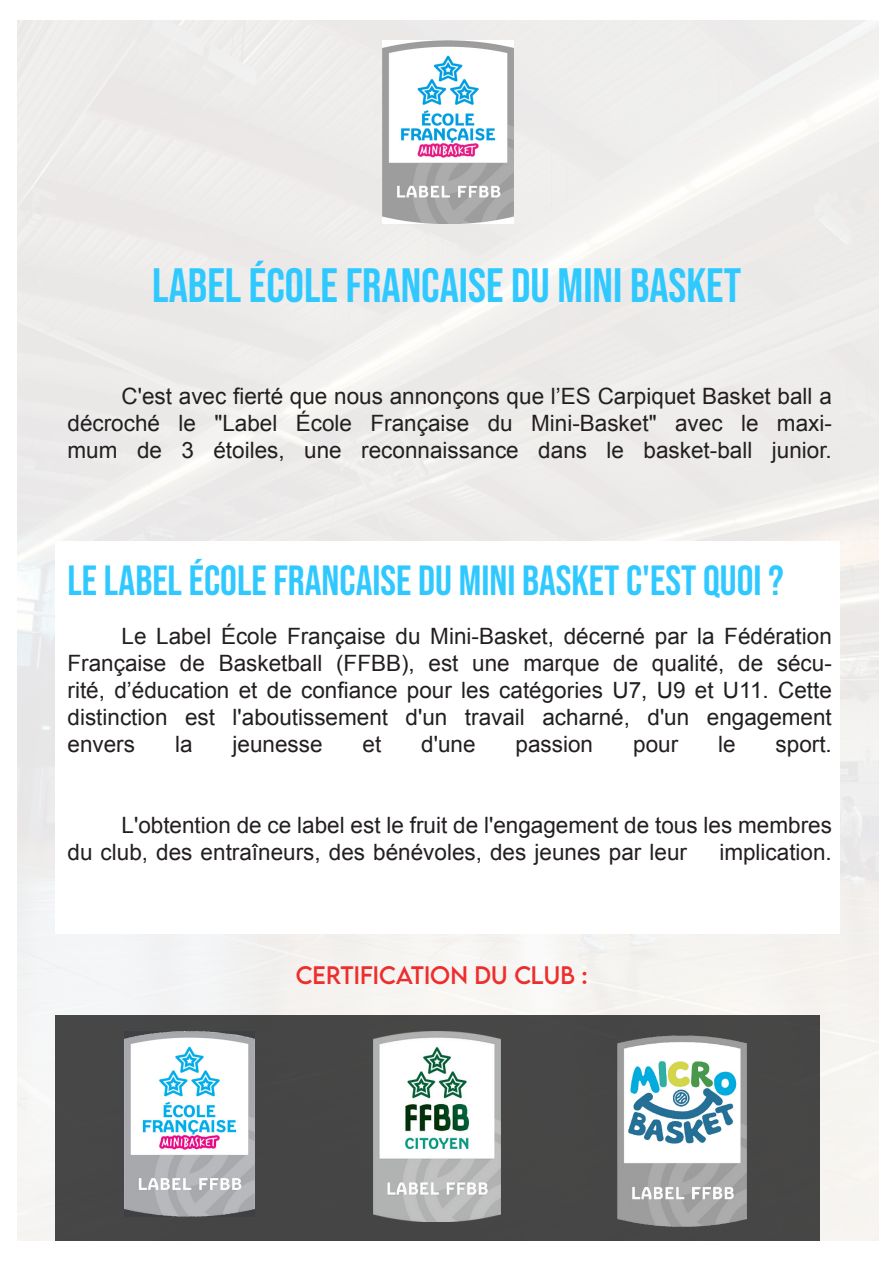
<style>
.page{position:relative;width:893px;height:1263px;background:#fff}
.page>*{position:absolute;margin:0;border:0;box-sizing:border-box;transform-origin:0 0}
.t1{font:48px "Bebas Neue";color:#30c9ff}
.t2{font:42px "Bebas Neue";color:#30c9ff}
.t3{font:22.5px/27px "Arial";color:#231f20}
.t4{font:22.5px "LEMONMILK";color:#ee2d2d}
</style>
<div class="page">
<img style="left:382px;top:41px;width:131px;height:182px">
<div style="left:55px;top:1015px;width:765px;height:225px;background:#474646"></div>
<img style="left:373px;top:1032px;width:128px;height:190px">
<img style="left:617px;top:1035px;width:130px;height:192px">
<img style="left:124px;top:1032px;width:131px;height:184px">
<p class="t1" style="left:152px;top:259px;width:591px">LABEL ÉCOLE FRANCAISE DU MINI BASKET</p>
<p class="t3" style="left:122px;top:383px;width:712px">C'est avec fierté que nous annonçons que l’ES Carpiquet Basket ball a</p>
<p class="t3" style="left:68px;top:410px;width:766px">décroché le "Label École Française du Mini-Basket" avec le maxi&shy;mum de 3 étoiles, une reconnaissance dans le basket-ball junior.</p>
<p class="t2" style="left:68px;top:557px;width:718px">LE LABEL ÉCOLE FRANCAISE DU MINI BASKET C'EST QUOI ?</p>
<p class="t3" style="left:122px;top:622px;width:712px">Le Label École Française du Mini-Basket, décerné par la Fédération</p>
<p class="t3" style="left:68px;top:649px;width:766px">Française de Basketball (FFBB), est une marque de qualité, de sécu&shy;rité, d’éducation et de confiance pour les catégories U7, U9 et U11. Cette</p>
<p class="t3" style="left:68px;top:703px;width:766px">distinction est l'aboutissement d'un travail acharné, d'un engagement</p>
<p class="t3" style="left:68px;top:730px;width:69px">envers</p>
<p class="t3" style="left:175px;top:730px;width:19px">la</p>
<p class="t3" style="left:233px;top:730px;width:92px">jeunesse</p>
<p class="t3" style="left:363px;top:730px;width:20px">et</p>
<p class="t3" style="left:421px;top:730px;width:56px">d'une</p>
<p class="t3" style="left:516px;top:730px;width:79px">passion</p>
<p class="t3" style="left:633px;top:730px;width:47px">pour</p>
<p class="t3" style="left:718px;top:730px;width:19px">le</p>
<p class="t3" style="left:776px;top:730px;width:58px">sport.</p>
<p class="t3" style="left:68px;top:811px;width:766px;text-indent:54px">L'obtention de ce label est le fruit de l'engagement de tous les membres du club, des entraîneurs, des bénévoles, des jeunes par leur</p>
<p class="t3" style="left:719px;top:838px;width:114px">implication.</p>
<p class="t4" style="left:296px;top:960px;width:293px">CERTIFICATION DU CLUB :</p>
</div>
